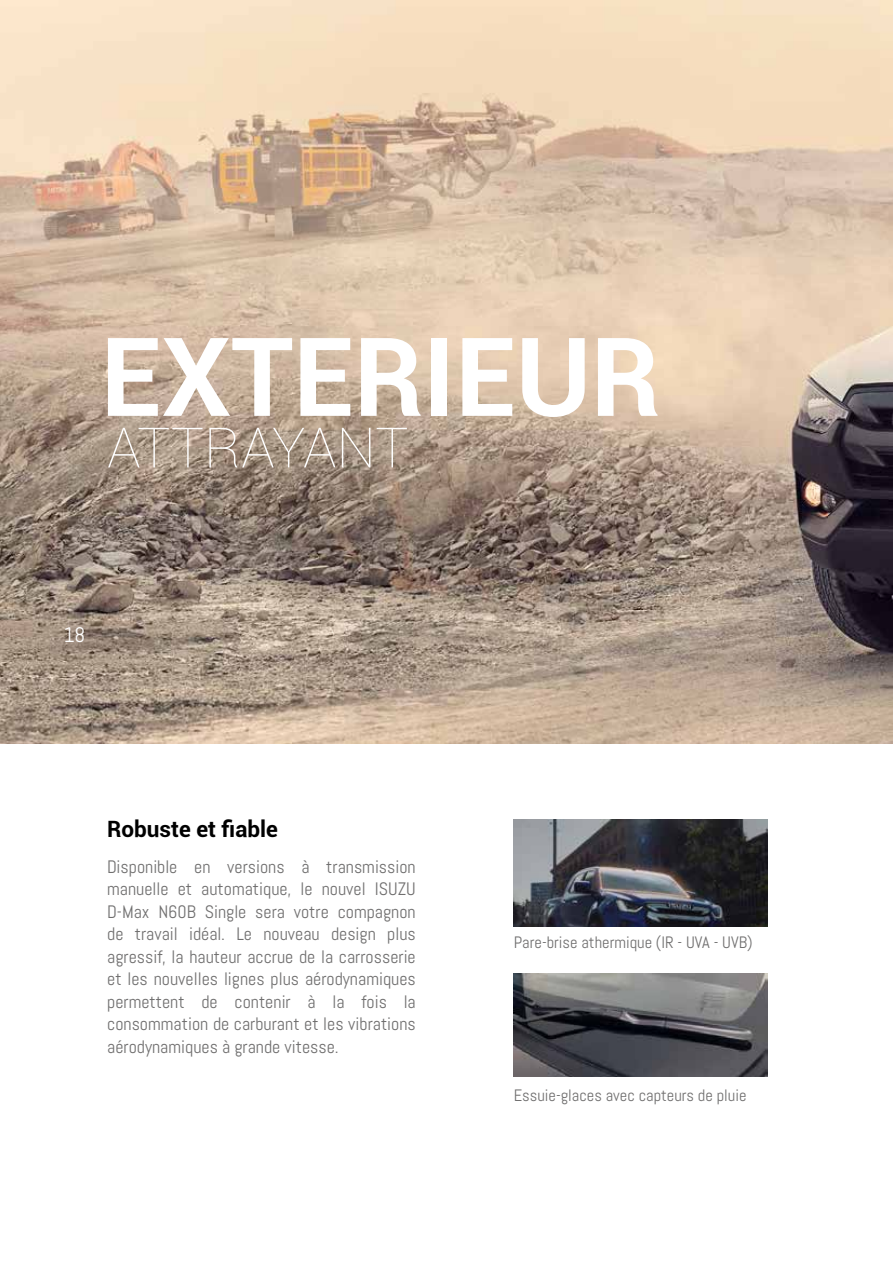
<style>
.page{position:relative;width:893px;height:1263px;background:#fff}
.page>*{position:absolute;margin:0;border:0;box-sizing:border-box;transform-origin:0 0}
.t1{font:700 109.35px "Roboto";color:#fff}
.t2{font:100 55.8px "Roboto";letter-spacing:-.005em;color:#fff}
.t3{font:700 22.5px "Roboto";color:#000}
.t4{font:21px "Abel";color:#fff}
.t5{font:18px/22.5px "Abel";color:#706f6f;text-align:justify}
.t6{font:16.5px "Abel";color:#706f6f}
</style>
<div class="page">
<img style="left:0;top:0;width:893px;height:743px">
<img style="left:514px;top:820px;width:253px;height:106px">
<img style="left:514px;top:973px;width:253px;height:103px">
<h1 class="t1" style="left:101px;top:300px;width:561px">EXTERIEUR</h1>
<h2 class="t2" style="left:107px;top:409px;width:303px">ATTRAYANT</h2>
<p class="t4" style="left:64px;top:621px;width:23px">18</p>
<p class="t3" style="left:107px;top:813px;width:172px">Robuste et fiable</p>
<p class="t5" style="left:107px;top:855px;width:310px">Disponible en versions à transmission manuelle et automatique, le nouvel ISUZU D-Max N60B Single sera votre compagnon de travail idéal. Le nouveau design plus agressif, la hauteur accrue de la carrosserie et les nouvelles lignes plus aérodynamiques permettent de contenir à la fois la consommation de carburant et les vibrations aérodynamiques à grande vitesse.</p>
<p class="t6" style="left:514px;top:932px;width:240px">Pare-brise athermique (IR - UVA - UVB)</p>
<p class="t6" style="left:514px;top:1084px;width:234px">Essuie-glaces avec capteurs de pluie</p>
</div>
